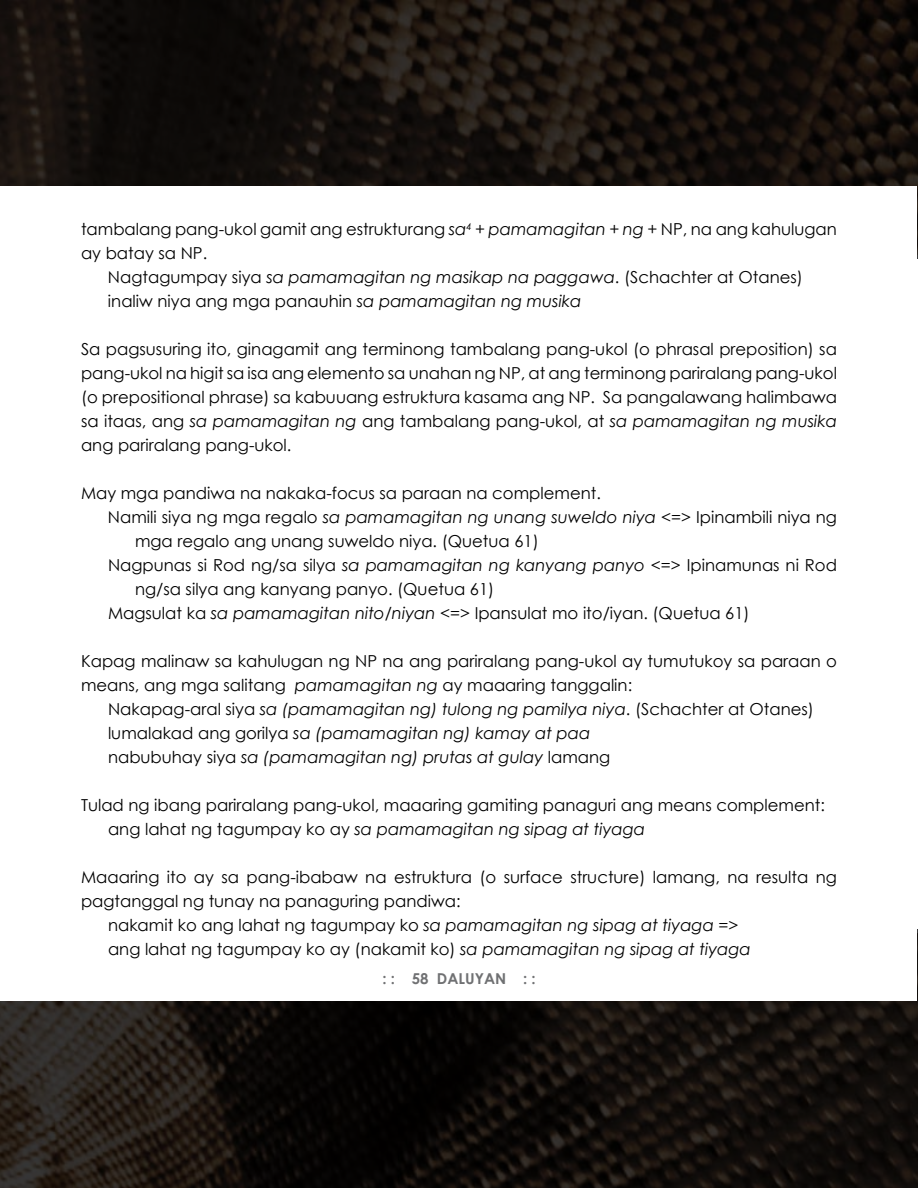
<style>
.page{position:relative;width:918px;height:1188px;background:#fff}
.page>*{position:absolute;margin:0;border:0;box-sizing:border-box;transform-origin:0 0}
.t1{font:16.5px/24px "Century Gothic";color:#000}
.t2{font:italic 16.5px/24px "Century Gothic";color:#000}
.t3{font:700 15px "Century Gothic";color:#707173}
.s1{font-style:italic}
.s2{font-style:normal}
</style>
<div class="page">
<svg style="left:0;top:929px;width:918px;height:259px"></svg>
<svg style="left:0;top:0;width:918px;height:259px;fill:#140e0b"></svg>
<div style="left:1px;top:187px;width:916px;height:814px;background:#fff"></div>
<p class="t1" style="left:81px;top:217px;width:757px">tambalang pang-ukol gamit ang estrukturang <span class="s1">sa</span><sup>4</sup> + <span class="s1">pamamagitan</span> + <span class="s1">ng</span> + NP, na ang kahulugan</p>
<p class="t1" style="left:81px;top:241px;width:128px">ay batay sa NP.</p>
<p class="t1" style="left:108px;top:265px;width:696px">Nagtagumpay siya <span class="s1">sa pamamagitan ng masikap na paggawa</span>. (Schachter at Otanes)</p>
<p class="t1" style="left:108px;top:289px;width:475px">inaliw niya ang mga panauhin <span class="s1">sa pamamagitan ng musika</span></p>
<p class="t1" style="left:81px;top:337px;width:757px;text-align:justify">Sa pagsusuring ito, ginagamit ang terminong tambalang pang-ukol (o phrasal preposition) sa pang-ukol na higit sa isa ang elemento sa unahan ng NP, at ang terminong pariralang pang-ukol (o prepositional phrase) sa kabuuang estruktura kasama ang NP. Sa pangalawang halimbawa sa itaas, ang <span class="s1">sa pamamagitan ng</span> ang tambalang pang-ukol, at <span class="s1">sa pamamagitan ng musika </span>ang pariralang pang-ukol.</p>
<p class="t1" style="left:81px;top:481px;width:521px">May mga pandiwa na nakaka-focus sa paraan na complement.</p>
<p class="t1" style="left:108px;top:505px;width:731px">Namili siya ng mga regalo <span class="s1">sa pamamagitan ng unang suweldo niya</span> &lt;=&gt; Ipinambili niya ng</p>
<p class="t1" style="left:135px;top:529px;width:405px">mga regalo ang unang suweldo niya. (Quetua 61)</p>
<p class="t1" style="left:108px;top:553px;width:731px">Nagpunas si Rod ng/sa silya <span class="s1">sa pamamagitan ng kanyang panyo</span> &lt;=&gt; Ipinamunas ni Rod</p>
<p class="t1" style="left:135px;top:577px;width:361px">ng/sa silya ang kanyang panyo. (Quetua 61)</p>
<p class="t1" style="left:108px;top:601px;width:643px">Magsulat ka <span class="s1">sa pamamagitan nito/niyan</span> &lt;=&gt; Ipansulat mo ito/iyan. (Quetua 61)</p>
<p class="t1" style="left:81px;top:649px;width:757px">Kapag malinaw sa kahulugan ng NP na ang pariralang pang-ukol ay tumutukoy sa paraan o means, ang mga salitang <span class="s1">pamamagitan ng</span> ay maaaring tanggalin:</p>
<p class="t2" style="left:108px;top:697px;width:707px"><span class="s2">Nakapag-aral siya</span> sa (pamamagitan ng) tulong ng pamilya niya<span class="s2">. (Schachter at Otanes) lumalakad ang gorilya</span> sa (pamamagitan ng) kamay at paa<br><span class="s2">nabubuhay siya</span> sa (pamamagitan ng) prutas at gulay <span class="s2">lamang</span></p>
<p class="t1" style="left:108px;top:793px;width:718px;text-indent:-27px">Tulad ng ibang pariralang pang-ukol, maaaring gamiting panaguri ang means complement: ang lahat ng tagumpay ko ay <span class="s1">sa pamamagitan ng sipag at tiyaga</span></p>
<p class="t1" style="left:81px;top:865px;width:757px">Maaaring ito ay sa pang-ibabaw na estruktura (o surface structure) lamang, na resulta ng</p>
<p class="t1" style="left:81px;top:889px;width:381px">pagtanggal ng tunay na panaguring pandiwa:</p>
<p class="t1" style="left:108px;top:913px;width:632px">nakamit ko ang lahat ng tagumpay ko <span class="s1">sa pamamagitan ng sipag at tiyaga</span> =&gt;</p>
<p class="t1" style="left:108px;top:937px;width:644px">ang lahat ng tagumpay ko ay (nakamit ko) <span class="s1">sa pamamagitan ng sipag at tiyaga</span></p>
<p class="t3" style="left:382px;top:968px;width:155px">: : 58 DALUYAN : :</p>
</div>
